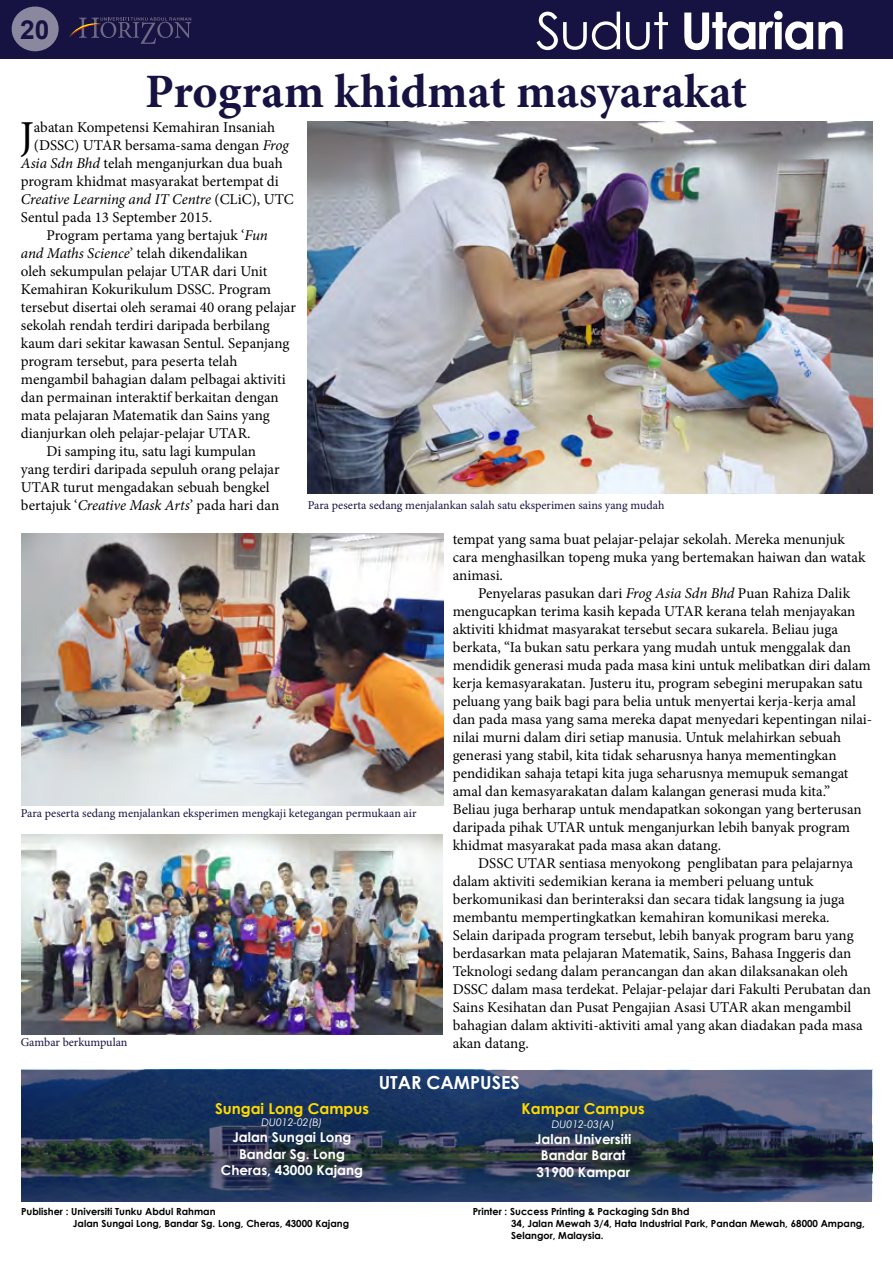
<style>
.page{position:relative;width:893px;height:1263px;background:#fff}
.page>*{position:absolute;margin:0;border:0;box-sizing:border-box;transform-origin:0 0}
.t1{font:700 51px "Century Gothic";letter-spacing:-.03em;color:#fff}
.t2{font:700 48px "Minion Pro";color:#161241}
.t3{font:42.75px "Minion Pro";color:#000}
.t4{font:700 26.25px "Arial";color:#161241}
.t5{font:700 18px "Century Gothic";color:#fff}
.t6{font:15px/18px "Minion Pro";color:#000}
.t7{font:italic 15px "Minion Pro";letter-spacing:-.01em;color:#000}
.t8{font:700 15px "Century Gothic";color:#ffda00}
.t9{font:700 13.5px/16.2px "Century Gothic";color:#fff;text-align:center}
.t10{font:12px "Minion Pro";color:#161241}
.t11{font:italic 10.5px "Century Gothic";color:#fff}
.t12{font:700 9.75px/11.7px "Century Gothic";color:#000}
.s1{font-weight:400}
.s2{font-style:italic}
.s3{font-style:normal}
</style>
<div class="page">
<div style="left:0;top:0;width:893px;height:59px;background:#161241"></div>
<svg style="left:69px;top:17px;width:122px;height:27px"></svg>
<svg style="left:21px;top:1070px;width:851px;height:132px;background:#2a3c5d"></svg>
<div style="left:12px;top:7px;width:47px;height:44px;background:#8a889f;border-radius:50%"></div>
<img style="left:308px;top:121px;width:565px;height:372px">
<img style="left:22px;top:533px;width:422px;height:272px">
<img style="left:22px;top:834px;width:421px;height:200px">
<h3 class="t4" style="left:20px;top:13px;width:31px">20</h3>
<h1 class="t1" style="left:536px;top:-8px;width:311px"><span class="s1">Sudut</span> Utarian</h1>
<h2 class="t2" style="left:145px;top:58px;width:603px">Program khidmat masyarakat</h2>
<h3 class="t3" style="left:20px;top:108px;width:16px">J</h3>
<p class="t6" style="left:34px;top:118px;width:243px">abatan Kompetensi Kemahiran Insaniah</p>
<p class="t6" style="left:34px;top:136px;width:256px">(DSSC) UTAR bersama-sama dengan <span class="s2">Frog</span></p>
<p class="t6" style="left:21px;top:154px;width:263px"><span class="s2">Asia Sdn Bhd</span> telah menganjurkan dua buah</p>
<p class="t6" style="left:21px;top:172px;width:259px">program khidmat masyarakat bertempat di</p>
<p class="t7" style="left:21px;top:189px;width:275px">Creative Learning and IT Centre <span class="s3">(CLiC), UTC</span></p>
<p class="t6" style="left:21px;top:208px;width:193px">Sentul pada 13 September 2015.</p>
<p class="t6" style="left:46px;top:226px;width:223px">Program pertama yang bertajuk ‘<span class="s2">Fun</span></p>
<p class="t6" style="left:21px;top:244px;width:228px"><span class="s2">and Maths Science</span>’ telah dikendalikan</p>
<p class="t6" style="left:21px;top:262px;width:248px">oleh sekumpulan pelajar UTAR dari Unit</p>
<p class="t6" style="left:21px;top:280px;width:252px">Kemahiran Kokurikulum DSSC. Program</p>
<p class="t6" style="left:21px;top:298px;width:277px">tersebut disertai oleh seramai 40 orang pelajar</p>
<p class="t6" style="left:21px;top:316px;width:250px">sekolah rendah terdiri daripada berbilang</p>
<p class="t6" style="left:21px;top:334px;width:270px">kaum dari sekitar kawasan Sentul. Sepanjang</p>
<p class="t6" style="left:21px;top:352px;width:218px">program tersebut, para peserta telah</p>
<p class="t6" style="left:21px;top:370px;width:266px">mengambil bahagian dalam pelbagai aktiviti</p>
<p class="t6" style="left:21px;top:388px;width:259px">dan permainan interaktif berkaitan dengan</p>
<p class="t6" style="left:21px;top:406px;width:251px">mata pelajaran Matematik dan Sains yang</p>
<p class="t6" style="left:21px;top:424px;width:231px">dianjurkan oleh pelajar-pelajar UTAR.</p>
<p class="t6" style="left:46px;top:442px;width:211px">Di samping itu, satu lagi kumpulan</p>
<p class="t6" style="left:21px;top:460px;width:260px">yang terdiri daripada sepuluh orang pelajar</p>
<p class="t6" style="left:21px;top:478px;width:250px">UTAR turut mengadakan sebuah bengkel</p>
<p class="t6" style="left:21px;top:496px;width:260px">bertajuk ‘<span class="s2">Creative Mask Arts</span>’ pada hari dan</p>
<p class="t10" style="left:308px;top:497px;width:358px">Para peserta sedang menjalankan salah satu eksperimen sains yang mudah</p>
<p class="t10" style="left:21px;top:805px;width:397px">Para peserta sedang menjalankan eksperimen mengkaji ketegangan permukaan air</p>
<p class="t10" style="left:21px;top:1034px;width:108px">Gambar berkumpulan</p>
<p class="t6" style="left:453px;top:530px;width:414px">tempat yang sama buat pelajar-pelajar sekolah. Mereka menunjuk cara menghasilkan topeng muka yang bertemakan haiwan dan watak animasi.</p>
<p class="t6" style="left:453px;top:584px;width:421px;text-indent:26px">Penyelaras pasukan dari <span class="s2">Frog Asia Sdn Bhd</span> Puan Rahiza Dalik mengucapkan terima kasih kepada UTAR kerana telah menjayakan aktiviti khidmat masyarakat tersebut secara sukarela. Beliau juga berkata, “Ia bukan satu perkara yang mudah untuk menggalak dan mendidik generasi muda pada masa kini untuk melibatkan diri dalam kerja kemasyarakatan. Justeru itu, program sebegini merupakan satu peluang yang baik bagi para belia untuk menyertai kerja-kerja amal dan pada masa yang sama mereka dapat menyedari kepentingan nilai&shy;nilai murni dalam diri setiap manusia. Untuk melahirkan sebuah generasi yang stabil, kita tidak seharusnya hanya mementingkan pendidikan sahaja tetapi kita juga seharusnya memupuk semangat amal dan kemasyarakatan dalam kalangan generasi muda kita.”<br>Beliau juga berharap untuk mendapatkan sokongan yang berterusan daripada pihak UTAR untuk menganjurkan lebih banyak program khidmat masyarakat pada masa akan datang.</p>
<p class="t6" style="left:453px;top:854px;width:420px;text-indent:26px">DSSC UTAR sentiasa menyokong penglibatan para pelajarnya dalam aktiviti sedemikian kerana ia memberi peluang untuk berkomunikasi dan berinteraksi dan secara tidak langsung ia juga membantu mempertingkatkan kemahiran komunikasi mereka.<br>Selain daripada program tersebut, lebih banyak program baru yang berdasarkan mata pelajaran Matematik, Sains, Bahasa Inggeris dan Teknologi sedang dalam perancangan dan akan dilaksanakan oleh DSSC dalam masa terdekat. Pelajar-pelajar dari Fakulti Perubatan dan Sains Kesihatan dan Pusat Pengajian Asasi UTAR akan mengambil bahagian dalam aktiviti-aktiviti amal yang akan diadakan pada masa akan datang.</p>
<p class="t8" style="left:215px;top:1097px;width:155px">Sungai Long Campus</p>
<p class="t11" style="left:261px;top:1115px;width:63px">DU012-02(B)</p>
<p class="t9" style="left:221px;top:1129px;width:144px">Jalan Sungai Long<br>Bandar Sg. Long<br>Cheras, 43000 Kajang</p>
<p class="t5" style="left:379px;top:1068px;width:143px">UTAR CAMPUSES</p>
<p class="t8" style="left:522px;top:1097px;width:125px">Kampar Campus</p>
<p class="t11" style="left:552px;top:1117px;width:64px">DU012-03(A)</p>
<p class="t9" style="left:535px;top:1131px;width:98px">Jalan Universiti<br>Bandar Barat<br>31900 Kampar</p>
<p class="t12" style="left:73px;top:1205px;width:278px;text-indent:-52px">Publisher : Universiti Tunku Abdul Rahman<br>Jalan Sungai Long, Bandar Sg. Long, Cheras, 43000 Kajang</p>
<p class="t12" style="left:511px;top:1205px;width:355px;text-indent:-38px">Printer : Success Printing &amp; Packaging Sdn Bhd<br>34, Jalan Mewah 3/4, Hata Industrial Park, Pandan Mewah, 68000 Ampang,<br>Selangor, Malaysia.</p>
</div>
